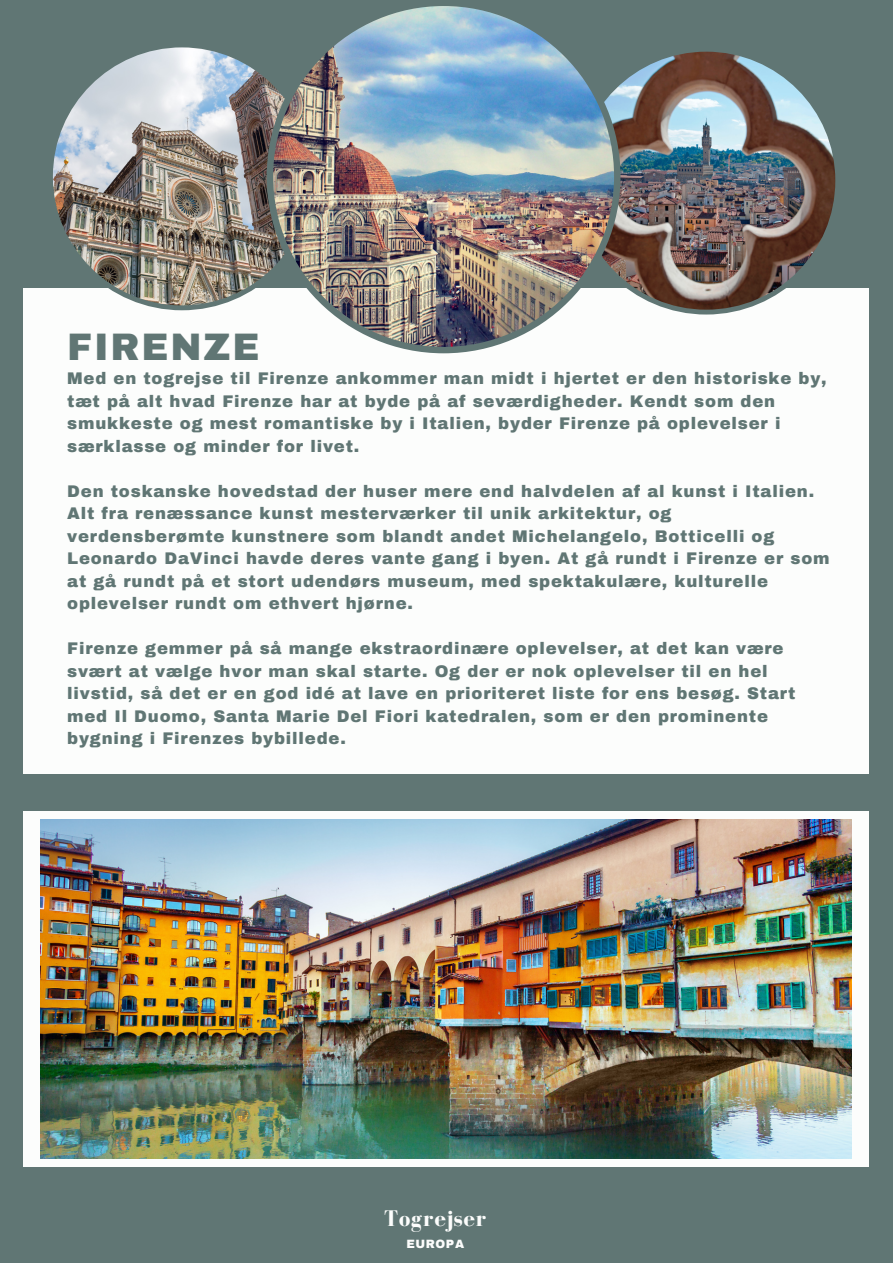
<style>
.page{position:relative;width:893px;height:1264px;background:#fff}
.page>*{position:absolute;margin:0;border:0;box-sizing:border-box;transform-origin:0 0}
.t1{font:900 37.5px "Archivo";letter-spacing:.05em;color:#607674}
.t2{font:700 23.25px "Bodoni FLF";letter-spacing:.04em;color:#fcfdfc}
.t3{font:900 16.5px/22.5px "Archivo";letter-spacing:.05em;color:#607674}
.t4{font:900 11.7px "Archivo";letter-spacing:.05em;color:#fcfdfc}
</style>
<div class="page">
<div style="left:0;top:0;width:892px;height:1262px;background:#607674"></div>
<div style="left:24px;top:288px;width:844px;height:485px;background:#fcfdfc"></div>
<img style="left:620px;top:51px;width:216px;height:263px">
<img style="left:53px;top:47px;width:214px;height:263px">
<img style="left:267px;top:6px;width:353px;height:347px">
<div style="left:24px;top:810px;width:844px;height:356px;background:#fcfdfc"></div>
<img style="left:41px;top:819px;width:810px;height:338px">
<h1 class="t1" style="left:67px;top:327px;width:194px">FIRENZE</h1>
<p class="t3" style="left:67px;top:367px;width:761px">Med en togrejse til Firenze ankommer man midt i hjertet er den historiske by, tæt på alt hvad Firenze har at byde på af seværdigheder. Kendt som den smukkeste og mest romantiske by i Italien, byder Firenze på oplevelser i særklasse og minder for livet.</p>
<p class="t3" style="left:67px;top:480px;width:764px">Den toskanske hovedstad der huser mere end halvdelen af al kunst i Italien.<br>Alt fra renæssance kunst mesterværker til unik arkitektur, og verdensberømte kunstnere som blandt andet Michelangelo, Botticelli og Leonardo DaVinci havde deres vante gang i byen. At gå rundt i Firenze er som at gå rundt på et stort udendørs museum, med spektakulære, kulturelle oplevelser rundt om ethvert hjørne.</p>
<p class="t3" style="left:67px;top:637px;width:729px">Firenze gemmer på så mange ekstraordinære oplevelser, at det kan være svært at vælge hvor man skal starte. Og der er nok oplevelser til en hel livstid, så det er en god idé at lave en prioriteret liste for ens besøg. Start med Il Duomo, Santa Marie Del Fiori katedralen, som er den prominente bygning i Firenzes bybillede.</p>
<h2 class="t2" style="left:384px;top:1205px;width:104px">Togrejser</h2>
<p class="t4" style="left:406px;top:1238px;width:59px">EUROPA</p>
</div>
